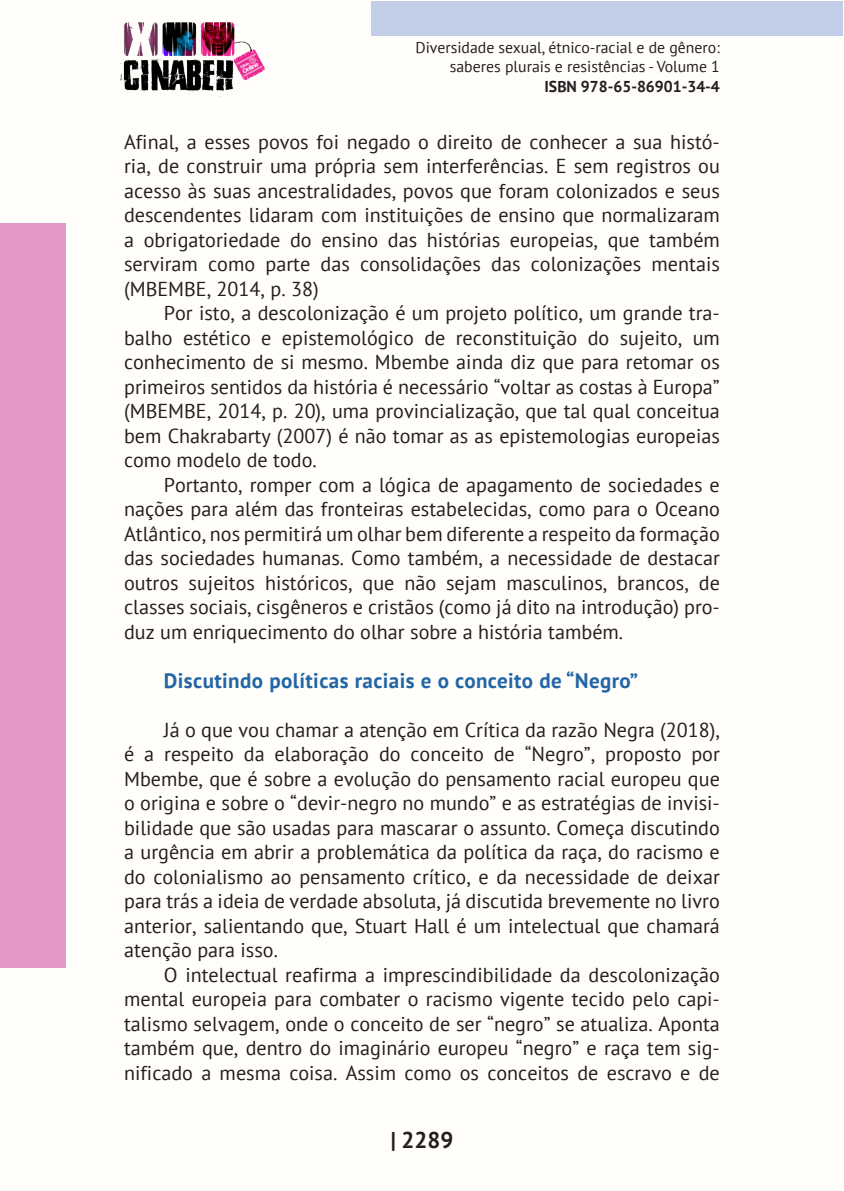
<style>
.page{position:relative;width:844px;height:1191px;background:#fff}
.page>*{position:absolute;margin:0;border:0;box-sizing:border-box;transform-origin:0 0}
.t1{font:700 22.75px "PT Sans";color:#231f20}
.SUBTÍTULO2{font:700 21px "PT Sans";letter-spacing:.02em;color:#2266a6}
._8_CORPO{font:20.12px/24.5px "PT Sans";color:#231f20;text-align:justify}
.t2{font:15.75px/18.9px "PT Sans";color:#231f20;text-align:right}
.t3{font:700 15.75px "PT Sans";color:#231f20}
</style>
<div class="page">
<div style="left:0;top:0;width:843px;height:1191px;background:#fffefa"></div>
<div style="left:371px;top:1px;width:471px;height:35px;background:#c2cde7"></div>
<div style="left:0;top:223px;width:65px;height:744px;background:#e198c7"></div>
<img style="left:120px;top:22px;width:144px;height:75px">
<p class="t2" style="left:415px;top:38px;width:306px">Diversidade sexual, étnico-racial e de gênero: saberes plurais e resistências - Volume 1</p>
<p class="t3" style="left:544px;top:76px;width:177px">ISBN 978-65-86901-34-4</p>
<p class="_8_CORPO" style="left:124px;top:129px;width:597px">Afinal, a esses povos foi negado o direito de conhecer a sua histó&shy;ria, de construir uma própria sem interferências. E sem registros ou acesso às suas ancestralidades, povos que foram colonizados e seus descendentes lidaram com instituições de ensino que normalizaram a obrigatoriedade do ensino das histórias europeias, que também serviram como parte das consolidações das colonizações mentais (MBEMBE, 2014, p. 38)</p>
<p class="_8_CORPO" style="left:124px;top:300px;width:597px;text-indent:40px">Por isto, a descolonização é um projeto político, um grande tra&shy;balho estético e epistemológico de reconstituição do sujeito, um conhecimento de si mesmo. Mbembe ainda diz que para retomar os primeiros sentidos da história é necessário “voltar as costas à Europa” (MBEMBE, 2014, p. 20), uma provincialização, que tal qual conceitua bem Chakrabarty (2007) é não tomar as as epistemologias europeias como modelo de todo.</p>
<p class="_8_CORPO" style="left:124px;top:472px;width:597px;text-indent:40px">Portanto, romper com a lógica de apagamento de sociedades e nações para além das fronteiras estabelecidas, como para o Oceano Atlântico, nos permitirá um olhar bem diferente a respeito da formação das sociedades humanas. Como também, a necessidade de destacar outros sujeitos históricos, que não sejam masculinos, brancos, de classes sociais, cisgêneros e cristãos (como já dito na introdução) pro&shy;duz um enriquecimento do olhar sobre a história também.</p>
<p class="SUBTÍTULO2" style="left:164px;top:666px;width:475px">Discutindo políticas raciais e o conceito de “Negro”</p>
<p class="_8_CORPO" style="left:124px;top:717px;width:597px;text-indent:40px">Já o que vou chamar a atenção em Crítica da razão Negra (2018), é a respeito da elaboração do conceito de “Negro”, proposto por Mbembe, que é sobre a evolução do pensamento racial europeu que o origina e sobre o “devir-negro no mundo” e as estratégias de invisi&shy;bilidade que são usadas para mascarar o assunto. Começa discutindo a urgência em abrir a problemática da política da raça, do racismo e do colonialismo ao pensamento crítico, e da necessidade de deixar para trás a ideia de verdade absoluta, já discutida brevemente no livro anterior, salientando que, Stuart Hall é um intelectual que chamará atenção para isso.</p>
<p class="_8_CORPO" style="left:124px;top:962px;width:597px;text-indent:40px">O intelectual reafirma a imprescindibilidade da descolonização mental europeia para combater o racismo vigente tecido pelo capi&shy;talismo selvagem, onde o conceito de ser “negro” se atualiza. Aponta também que, dentro do imaginário europeu “negro” e raça tem sig&shy;nificado a mesma coisa. Assim como os conceitos de escravo e de</p>
<p class="t1" style="left:390px;top:1125px;width:64px">| 2289</p>
</div>
